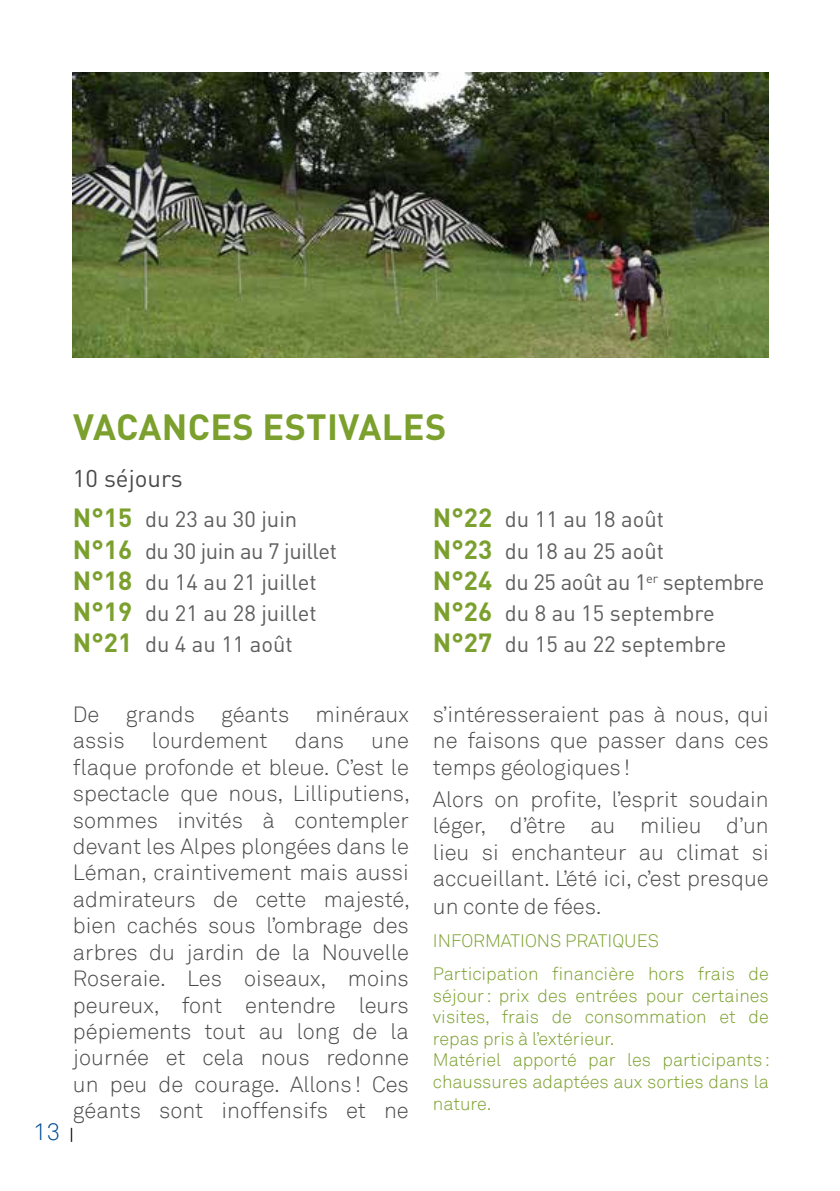
<style>
.page{position:relative;width:840px;height:1191px;background:#fff}
.page>*{position:absolute;margin:0;border:0;box-sizing:border-box;transform-origin:0 0}
.t1{font:700 36px "DINOT";letter-spacing:.01em;color:#7ba02d}
.t2{font:24px "DINOT";color:#4a4a49}
.t3{font:300 24px "Akkurat";color:#004c90}
.t4{font:300 22px/26.4px "Akkurat";color:#4a4a49;text-align:justify}
.t5{font:22px/31.2px "DINOT";color:#5f5e5e}
.t6{font:300 18px/21.6px "Akkurat";color:#7ba02d}
.s1{font-weight:700;font-size:26px;color:#7ba02d}
.s2{font-family:"Akkurat Pro";font-weight:400;font-size:16px;color:#000}
</style>
<div class="page">
<img style="left:73px;top:72px;width:694px;height:285px">
<h1 class="t1" style="left:73px;top:399px;width:374px">VACANCES ESTIVALES</h1>
<p class="t2" style="left:73px;top:460px;width:111px">10 séjours</p>
<p class="t5" style="left:73px;top:502px;width:265px"><span class="s1">N°15</span> du 23 au 30 juin<br><span class="s1">N°16</span> du 30 juin au 7 juillet<br><span class="s1">N°18</span> du 14 au 21 juillet<br><span class="s1">N°19</span> du 21 au 28 juillet<br><span class="s1">N°21</span> du 4 au 11 août</p>
<p class="t5" style="left:432px;top:502px;width:333px"><span class="s1">N°22</span> du 11 au 18 août<br><span class="s1">N°23</span> du 18 au 25 août<br><span class="s1">N°24</span> du 25 août au 1<sup>er</sup> septembre<br><span class="s1">N°26</span> du 8 au 15 septembre<br><span class="s1">N°27</span> du 15 au 22 septembre</p>
<p class="t4" style="left:73px;top:701px;width:338px">De grands géants minéraux assis lourdement dans une flaque profonde et bleue. C’est le spectacle que nous, Lilliputiens, sommes invités à contempler devant les Alpes plongées dans le Léman, craintivement mais aussi admirateurs de cette majesté, bien cachés sous l’ombrage des arbres du jardin de la Nouvelle Roseraie. Les oiseaux, moins peureux, font entendre leurs pépiements tout au long de la journée et cela nous redonne un peu de courage. Allons! Ces géants sont inoffensifs et ne</p>
<p class="t4" style="left:432px;top:701px;width:337px">s’intéresseraient pas à nous, qui ne faisons que passer dans ces temps géologiques!</p>
<p class="t4" style="left:432px;top:786px;width:337px">Alors on profite, l’esprit soudain léger, d’être au milieu d’un lieu si enchanteur au climat si accueillant. L’été ici, c’est presque un conte de fées.</p>
<p class="t6" style="left:432px;top:924px;width:337px;line-height:33px">INFORMATIONS PRATIQUES<br>Participation financière hors frais de</p>
<p class="t6" style="left:432px;top:985px;width:338px">séjour: prix des entrées pour certaines visites, frais de consommation et de repas pris à l’extérieur.<br>Matériel apporté par les participants: chaussures adaptées aux sorties dans la nature.</p>
<p class="t3" style="left:33px;top:1117px;width:42px">13 <span class="s2">|</span></p>
</div>
